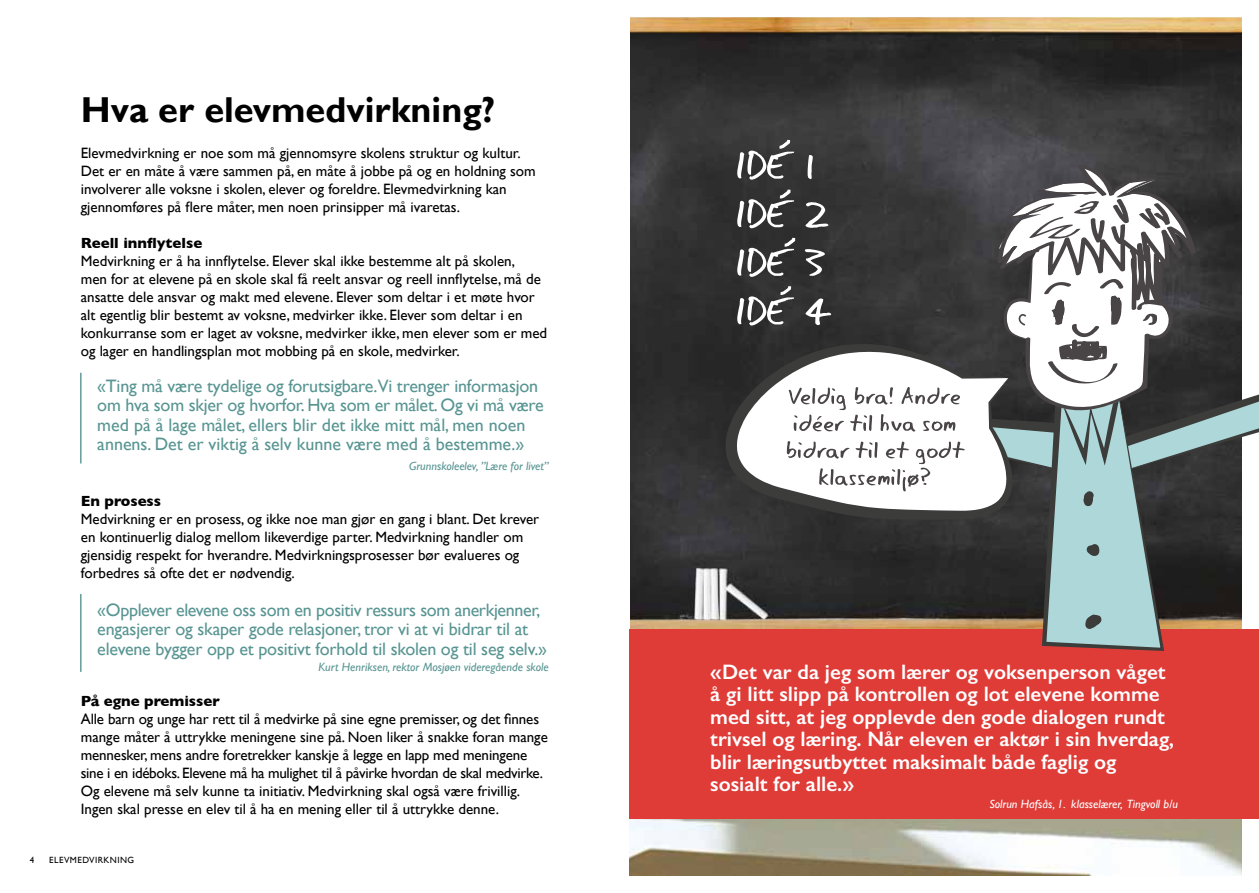
<style>
.page{position:relative;width:1259px;height:893px;background:#fff}
.page>*{position:absolute;margin:0;border:0;box-sizing:border-box;transform-origin:0 0}
.t1{font:700 36px "Gill Sans";color:#000}
.t2{font:600 21px/22.5px "Gill Sans";color:#fff}
.t3{font:18px/19.5px "Gill Sans";letter-spacing:-.01em;color:#589592}
.t4{font:15px/18px "Gill Sans";color:#000}
.t5{font:700 15px "Gill Sans";color:#000}
.t6{font:italic 12px "Gill Sans";color:#589592}
.t7{font:italic 12px "Gill Sans";color:#fff}
.t8{font:9px "Gill Sans";letter-spacing:.05em;color:#000}
</style>
<div class="page">
<img style="left:630px;top:17px;width:612px;height:613px">
<img style="left:629px;top:819px;width:613px;height:57px">
<div style="left:629px;top:630px;width:630px;height:189px;background:#df3c38"></div>
<svg style="left:695px;top:324px;width:42px;height:191px;background:#2d2d2d"></svg>
<svg style="left:725px;top:344px;width:12px;height:176px;background:#303030"></svg>
<hr style="left:80px;top:373px;width:2px;height:90px;background:#659c98">
<hr style="left:80px;top:594px;width:2px;height:78px;background:#659c98">
<svg style="left:737px;top:137px;width:522px;height:514px"></svg>
<h1 class="t1" style="left:81px;top:88px;width:416px">Hva er elevmedvirkning?</h1>
<p class="t4" style="left:81px;top:144px;width:456px">Elevmedvirkning er noe som må gjennomsyre skolens struktur og kultur.<br>Det er en måte å være sammen på, en måte å jobbe på og en holdning som involverer alle voksne i skolen, elever og foreldre. Elevmedvirkning kan gjennomføres på flere måter, men noen prinsipper må ivaretas.</p>
<p class="t5" style="left:81px;top:231px;width:123px">Reell innflytelse</p>
<p class="t4" style="left:81px;top:252px;width:468px">Medvirkning er å ha innflytelse. Elever skal ikke bestemme alt på skolen,<br>men for at elevene på en skole skal få reelt ansvar og reell innflytelse, må de ansatte dele ansvar og makt med elevene. Elever som deltar i et møte hvor alt egentlig blir bestemt av voksne, medvirker ikke. Elever som deltar i en konkurranse som er laget av voksne, medvirker ikke, men elever som er med og lager en handlingsplan mot mobbing på en skole, medvirker.</p>
<p class="t3" style="left:97px;top:376px;width:448px">«Ting må være tydelige og forutsigbare.Vi trenger informasjon om hva som skjer og hvorfor. Hva som er målet. Og vi må være med på å lage målet, ellers blir det ikke mitt mål, men noen annens. Det er viktig å selv kunne være med å bestemme.»</p>
<p class="t6" style="left:409px;top:459px;width:141px">Grunnskoleelev, ”Lære for livet”</p>
<p class="t5" style="left:81px;top:489px;width:82px">En prosess</p>
<p class="t4" style="left:81px;top:510px;width:460px">Medvirkning er en prosess, og ikke noe man gjør en gang i blant. Det krever en kontinuerlig dialog mellom likeverdige parter. Medvirkning handler om gjensidig respekt for hverandre. Medvirkningsprosesser bør evalueres og forbedres så ofte det er nødvendig.</p>
<p class="t3" style="left:97px;top:599px;width:451px">«Opplever elevene oss som en positiv ressurs som anerkjenner, engasjerer og skaper gode relasjoner, tror vi at vi bidrar til at elevene bygger opp et positivt forhold til skolen og til seg selv.»</p>
<p class="t6" style="left:319px;top:660px;width:231px">Kurt Henriksen, rektor Mosjøen videregående skole</p>
<p class="t5" style="left:81px;top:688px;width:140px">På egne premisser</p>
<p class="t4" style="left:81px;top:709px;width:468px">Alle barn og unge har rett til å medvirke på sine egne premisser, og det finnes mange måter å uttrykke meningene sine på. Noen liker å snakke foran mange mennesker, mens andre foretrekker kanskje å legge en lapp med meningene sine i en idéboks. Elevene må ha mulighet til å påvirke hvordan de skal medvirke.<br>Og elevene må selv kunne ta initiativ. Medvirkning skal også være frivillig.<br>Ingen skal presse en elev til å ha en mening eller til å uttrykke denne.</p>
<p class="t8" style="left:30px;top:855px;width:6px">4</p>
<p class="t8" style="left:49px;top:855px;width:86px">ELEVMEDVIRKNING</p>
<p class="t2" style="left:710px;top:660px;width:465px">«Det var da jeg som lærer og voksenperson våget å gi litt slipp på kontrollen og lot elevene komme med sitt, at jeg opplevde den gode dialogen rundt trivsel og læring. Når eleven er aktør i sin hverdag, blir læringsutbyttet maksimalt både faglig og sosialt for alle.»</p>
<p class="t7" style="left:989px;top:797px;width:190px">Solrun Hafsås, 1. klasselærer, Tingvoll b/u</p>
</div>
